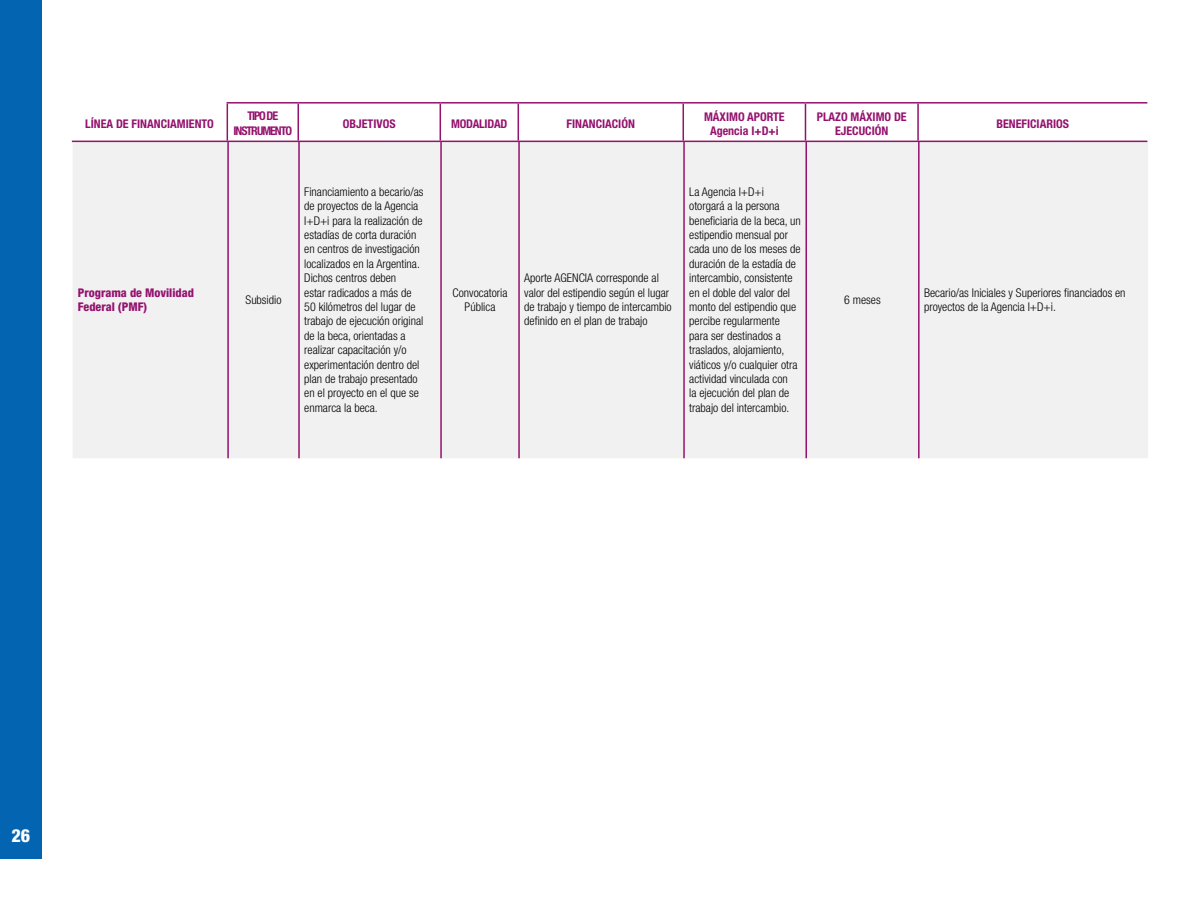
<style>
.page{position:relative;width:1188px;height:918px;background:#fff}
.page>*{position:absolute;margin:0;border:0;box-sizing:border-box;transform-origin:0 0}
.t1{font:800 condensed 18px "Helvetica Neue LT Std";color:#fff}
.t2{font:300 condensed 12px/14.4px "Helvetica Neue LT Std";color:#000}
.t3{font:700 condensed 12px/13.8px "Helvetica Neue";color:#94126e;text-align:center}
.t4{font:800 condensed 12px/14.4px "Helvetica Neue LT Std";color:#94126e}
.t5{font:700 condensed 12px/15px "Helvetica Neue";letter-spacing:-.09em;color:#94126e;text-align:center}
.t6{font:700 condensed 12px "Helvetica Neue";letter-spacing:-.02em;color:#94126e}
</style>
<div class="page">
<div style="left:0;top:0;width:42px;height:859px;background:#0365b1"></div>
<div style="left:73px;top:141px;width:1075px;height:317px;background:#f1f1f2"></div>
<hr style="left:227px;top:141px;width:2px;height:317px;background:#94126e">
<hr style="left:298px;top:141px;width:2px;height:317px;background:#94126e">
<hr style="left:440px;top:141px;width:2px;height:317px;background:#94126e">
<hr style="left:518px;top:141px;width:2px;height:317px;background:#94126e">
<hr style="left:683px;top:141px;width:2px;height:317px;background:#94126e">
<hr style="left:805px;top:141px;width:2px;height:317px;background:#94126e">
<hr style="left:918px;top:141px;width:2px;height:317px;background:#94126e">
<hr style="left:227px;top:102px;width:71px;height:2px;background:#94126e">
<hr style="left:298px;top:102px;width:142px;height:2px;background:#94126e">
<hr style="left:440px;top:102px;width:78px;height:2px;background:#94126e">
<hr style="left:518px;top:102px;width:165px;height:2px;background:#94126e">
<hr style="left:683px;top:102px;width:122px;height:2px;background:#94126e">
<hr style="left:805px;top:102px;width:113px;height:2px;background:#94126e">
<hr style="left:227px;top:141px;width:71px;height:1px;background:#94126e">
<hr style="left:298px;top:141px;width:142px;height:1px;background:#94126e">
<hr style="left:440px;top:141px;width:78px;height:1px;background:#94126e">
<hr style="left:518px;top:141px;width:165px;height:1px;background:#94126e">
<hr style="left:683px;top:141px;width:122px;height:1px;background:#94126e">
<hr style="left:805px;top:141px;width:113px;height:1px;background:#94126e">
<hr style="left:227px;top:104px;width:1px;height:37px;background:#94126e">
<hr style="left:298px;top:104px;width:1px;height:37px;background:#94126e">
<hr style="left:440px;top:104px;width:1px;height:37px;background:#94126e">
<hr style="left:518px;top:104px;width:1px;height:37px;background:#94126e">
<hr style="left:683px;top:104px;width:1px;height:37px;background:#94126e">
<hr style="left:805px;top:104px;width:1px;height:37px;background:#94126e">
<hr style="left:917px;top:104px;width:2px;height:37px;background:#94126e">
<hr style="left:918px;top:102px;width:229px;height:2px;background:#94126e">
<hr style="left:72px;top:141px;width:155px;height:1px;background:#94126e">
<hr style="left:918px;top:141px;width:229px;height:1px;background:#94126e">
<p class="t3" style="left:85px;top:116px;width:130px">LÍNEA DE FINANCIAMIENTO</p>
<p class="t5" style="left:234px;top:108px;width:60px">TIPO DE<br>INSTRUMENTO</p>
<p class="t3" style="left:343px;top:116px;width:54px">OBJETIVOS</p>
<p class="t6" style="left:451px;top:114px;width:58px">MODALIDAD</p>
<p class="t3" style="left:567px;top:116px;width:70px">FINANCIACIÓN</p>
<p class="t3" style="left:704px;top:109px;width:82px">MÁXIMO APORTE<br>Agencia I+D+i</p>
<p class="t3" style="left:817px;top:109px;width:91px">PLAZO MÁXIMO DE<br>EJECUCIÓN</p>
<p class="t3" style="left:996px;top:116px;width:74px">BENEFICIARIOS</p>
<p class="t4" style="left:78px;top:285px;width:118px">Programa de Movilidad<br>Federal (PMF)</p>
<p class="t2" style="left:246px;top:292px;width:37px">Subsidio</p>
<p class="t2" style="left:304px;top:184px;width:121px">Financiamiento a becario/as de proyectos de la Agencia<br>I+D+i para la realización de estadías de corta duración en centros de investigación localizados en la Argentina.<br>Dichos centros deben<br>estar radicados a más de<br>50 kilómetros del lugar de trabajo de ejecución original de la beca, orientadas a realizar capacitación y/o experimentación dentro del plan de trabajo presentado en el proyecto en el que se enmarca la beca.</p>
<p class="t2" style="left:453px;top:285px;width:56px;text-align:center">Convocatoria<br>Pública</p>
<p class="t2" style="left:524px;top:271px;width:149px">Aporte AGENCIA corresponde al valor del estipendio según el lugar de trabajo y tiempo de intercambio definido en el plan de trabajo</p>
<p class="t2" style="left:689px;top:184px;width:113px">La Agencia I+D+i otorgará a la persona beneficiaria de la beca, un estipendio mensual por cada uno de los meses de duración de la estadía de intercambio, consistente en el doble del valor del monto del estipendio que percibe regularmente para ser destinados a traslados, alojamiento, viáticos y/o cualquier otra actividad vinculada con<br>la ejecución del plan de trabajo del intercambio.</p>
<p class="t2" style="left:844px;top:292px;width:38px">6 meses</p>
<p class="t2" style="left:924px;top:285px;width:203px">Becario/as Iniciales y Superiores financiados en proyectos de la Agencia I+D+i.</p>
<h1 class="t1" style="left:12px;top:825px;width:20px">26</h1>
</div>
